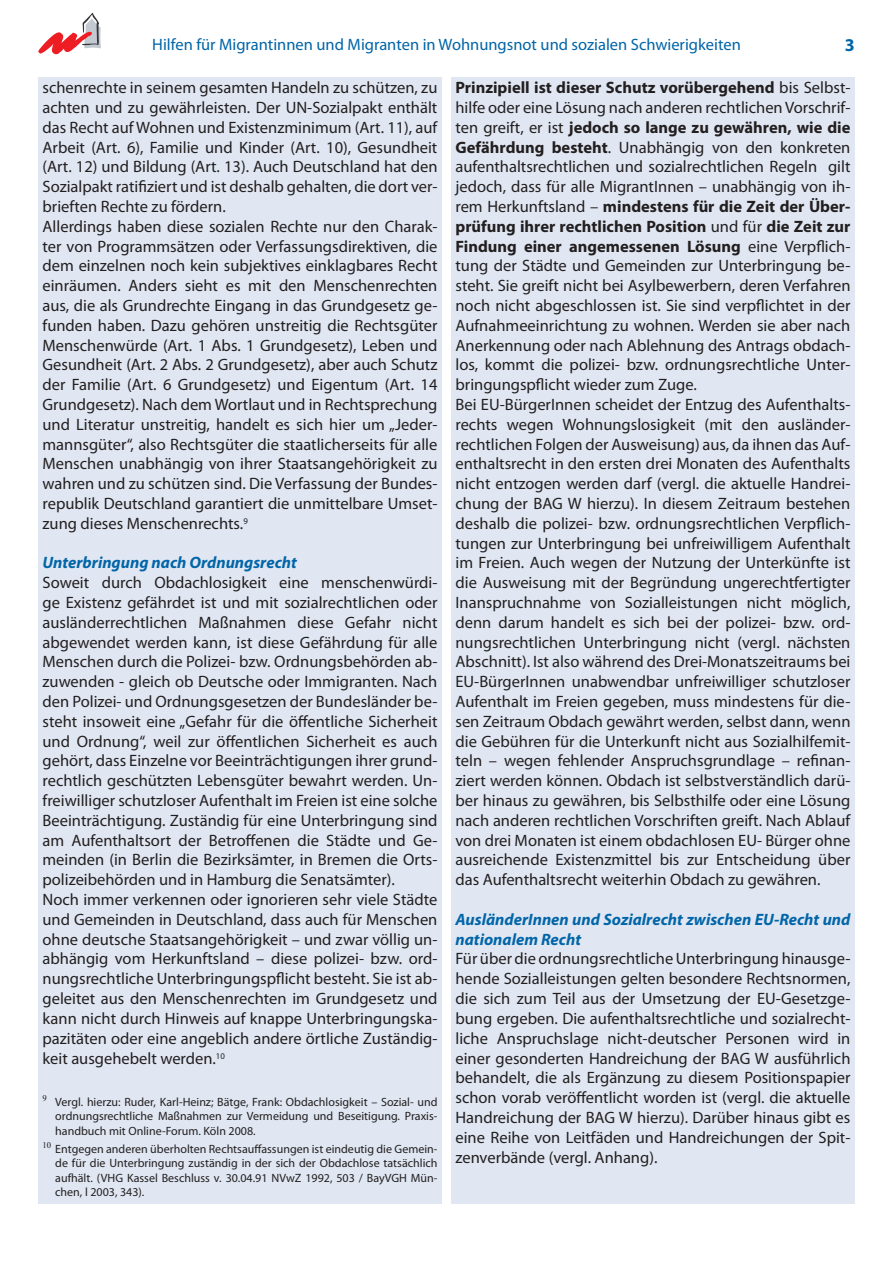
<style>
.page{position:relative;width:893px;height:1263px;background:#fff}
.page>*{position:absolute;margin:0;border:0;box-sizing:border-box;transform-origin:0 0}
.t1{font:700 18px "Myriad Pro";color:#0165a8}
.t2{font:16.5px/19.8px "Myriad Pro";color:#231f20}
.t3{font:italic 700 16.5px/19.8px "Myriad Pro";color:#0165a8}
.t4{font:16.5px "Myriad Pro";color:#0165a8}
.t5{font:12px/14.4px "Myriad Pro";color:#231f20;text-align:justify}
.s1{font-weight:700}
</style>
<div class="page">
<div style="left:38px;top:77px;width:404px;height:1126px;background:#e0e7f2"></div>
<div style="left:451px;top:77px;width:404px;height:1126px;background:#e0e7f2"></div>
<svg style="left:38px;top:13px;width:63px;height:41px"></svg>
<p class="t4" style="left:152px;top:35px;width:590px">Hilfen für Migrantinnen und Migranten in Wohnungsnot und sozialen Schwierigkeiten</p>
<p class="t1" style="left:845px;top:35px;width:11px">3</p>
<p class="t2" style="left:43px;top:78px;width:396px">schenrechte in seinem gesamten Handeln zu schützen, zu achten und zu gewährleisten. Der UN-Sozialpakt enthält das Recht auf Wohnen und Existenzminimum (Art. 11), auf Arbeit (Art. 6), Familie und Kinder (Art. 10), Gesundheit (Art. 12) und Bildung (Art. 13). Auch Deutschland hat den Sozialpakt ratifiziert und ist deshalb gehalten, die dort ver&shy;brieften Rechte zu fördern.<br>Allerdings haben diese sozialen Rechte nur den Charak&shy;ter von Programmsätzen oder Verfassungsdirektiven, die dem einzelnen noch kein subjektives einklagbares Recht einräumen. Anders sieht es mit den Menschenrechten aus, die als Grundrechte Eingang in das Grundgesetz ge&shy;funden haben. Dazu gehören unstreitig die Rechtsgüter Menschenwürde (Art. 1 Abs. 1 Grundgesetz), Leben und Gesundheit (Art. 2 Abs. 2 Grundgesetz), aber auch Schutz der Familie (Art. 6 Grundgesetz) und Eigentum (Art. 14<br>Grundgesetz). Nach dem Wortlaut und in Rechtsprechung und Literatur unstreitig, handelt es sich hier um „Jeder&shy;mannsgüter“, also Rechtsgüter die staatlicherseits für alle Menschen unabhängig von ihrer Staatsangehörigkeit zu wahren und zu schützen sind. Die Verfassung der Bundes&shy;republik Deutschland garantiert die unmittelbare Umset&shy;zung dieses Menschenrechts.<sup>9</sup></p>
<p class="t3" style="left:43px;top:553px;width:256px">Unterbringung nach Ordnungsrecht</p>
<p class="t2" style="left:43px;top:573px;width:396px">Soweit durch Obdachlosigkeit eine menschenwürdi&shy;ge Existenz gefährdet ist und mit sozialrechtlichen oder ausländerrechtlichen Maßnahmen diese Gefahr nicht abgewendet werden kann, ist diese Gefährdung für alle Menschen durch die Polizei- bzw. Ordnungsbehörden ab&shy;zuwenden - gleich ob Deutsche oder Immigranten. Nach den Polizei- und Ordnungsgesetzen der Bundesländer be&shy;steht insoweit eine „Gefahr für die öffentliche Sicherheit und Ordnung“, weil zur öffentlichen Sicherheit es auch gehört, dass Einzelne vor Beeinträchtigungen ihrer grund&shy;rechtlich geschützten Lebensgüter bewahrt werden. Un&shy;freiwilliger schutzloser Aufenthalt im Freien ist eine solche Beeinträchtigung. Zuständig für eine Unterbringung sind am Aufenthaltsort der Betroffenen die Städte und Ge&shy;meinden (in Berlin die Bezirksämter, in Bremen die Orts&shy;polizeibehörden und in Hamburg die Senatsämter).<br>Noch immer verkennen oder ignorieren sehr viele Städte und Gemeinden in Deutschland, dass auch für Menschen ohne deutsche Staatsangehörigkeit – und zwar völlig un&shy;abhängig vom Herkunftsland – diese polizei- bzw. ord&shy;nungsrechtliche Unterbringungspflicht besteht. Sie ist ab&shy;geleitet aus den Menschenrechten im Grundgesetz und kann nicht durch Hinweis auf knappe Unterbringungska&shy;pazitäten oder eine angeblich andere örtliche Zuständig&shy;keit ausgehebelt werden.<sup>10</sup></p>
<p class="t2" style="left:455px;top:78px;width:396px"><span class="s1">Prinzipiell ist dieser Schutz vorübergehend</span> bis Selbst&shy;hilfe oder eine Lösung nach anderen rechtlichen Vorschrif&shy;ten greift, er ist <span class="s1">jedoch so lange zu gewähren, wie die Gefährdung besteht</span>. Unabhängig von den konkreten aufenthaltsrechtlichen und sozialrechtlichen Regeln gilt jedoch, dass für alle MigrantInnen – unabhängig von ih&shy;rem Herkunftsland – <span class="s1">mindestens für die Zeit der Über&shy;prüfung ihrer rechtlichen Position</span> und für <span class="s1">die Zeit zur Findung einer angemessenen Lösung</span> eine Verpflich&shy;tung der Städte und Gemeinden zur Unterbringung be&shy;steht. Sie greift nicht bei Asylbewerbern, deren Verfahren noch nicht abgeschlossen ist. Sie sind verpflichtet in der Aufnahmeeinrichtung zu wohnen. Werden sie aber nach Anerkennung oder nach Ablehnung des Antrags obdach&shy;los, kommt die polizei- bzw. ordnungsrechtliche Unter&shy;bringungspflicht wieder zum Zuge.<br>Bei EU-BürgerInnen scheidet der Entzug des Aufenthalts&shy;rechts wegen Wohnungslosigkeit (mit den ausländer&shy;rechtlichen Folgen der Ausweisung) aus, da ihnen das Auf&shy;enthaltsrecht in den ersten drei Monaten des Aufenthalts nicht entzogen werden darf (vergl. die aktuelle Handrei&shy;chung der BAG W hierzu). In diesem Zeitraum bestehen deshalb die polizei- bzw. ordnungsrechtlichen Verpflich&shy;tungen zur Unterbringung bei unfreiwilligem Aufenthalt im Freien. Auch wegen der Nutzung der Unterkünfte ist die Ausweisung mit der Begründung ungerechtfertigter Inanspruchnahme von Sozialleistungen nicht möglich, denn darum handelt es sich bei der polizei- bzw. ord&shy;nungsrechtlichen Unterbringung nicht (vergl. nächsten Abschnitt). Ist also während des Drei-Monatszeitraums bei EU-BürgerInnen unabwendbar unfreiwilliger schutzloser Aufenthalt im Freien gegeben, muss mindestens für die&shy;sen Zeitraum Obdach gewährt werden, selbst dann, wenn die Gebühren für die Unterkunft nicht aus Sozialhilfemit&shy;teln – wegen fehlender Anspruchsgrundlage – refinan&shy;ziert werden können. Obdach ist selbstverständlich darü&shy;ber hinaus zu gewähren, bis Selbsthilfe oder eine Lösung nach anderen rechtlichen Vorschriften greift. Nach Ablauf von drei Monaten ist einem obdachlosen EU- Bürger ohne ausreichende Existenzmittel bis zur Entscheidung über das Aufenthaltsrecht weiterhin Obdach zu gewähren.</p>
<p class="t3" style="left:455px;top:910px;width:396px">AusländerInnen und Sozialrecht zwischen EU-Recht und nationalem Recht</p>
<p class="t2" style="left:455px;top:949px;width:396px;text-align:justify">Für über die ordnungsrechtliche Unterbringung hinausge&shy;hende Sozialleistungen gelten besondere Rechtsnormen, die sich zum Teil aus der Umsetzung der EU-Gesetzge&shy;bung ergeben. Die aufenthaltsrechtliche und sozialrecht&shy;liche Anspruchslage nicht-deutscher Personen wird in einer gesonderten Handreichung der BAG W ausführlich behandelt, die als Ergänzung zu diesem Positionspapier schon vorab veröffentlicht worden ist (vergl. die aktuelle Handreichung der BAG W hierzu). Darüber hinaus gibt es eine Reihe von Leitfäden und Handreichungen der Spit&shy;zenverbände (vergl. Anhang).</p>
<p class="t5" style="left:55px;top:1095px;width:384px;text-indent:-13px"><sup>9</sup> Vergl. hierzu: Ruder, Karl-Heinz; Bätge, Frank: Obdachlosigkeit – Sozial- und ordnungsrechtliche Maßnahmen zur Vermeidung und Beseitigung. Praxis&shy;handbuch mit Online-Forum. Köln 2008.</p>
<p class="t5" style="left:55px;top:1142px;width:384px;text-indent:-13px"><sup>10</sup> Entgegen anderen überholten Rechtsauffassungen ist eindeutig die Gemein&shy;de für die Unterbringung zuständig in der sich der Obdachlose tatsächlich aufhält. (VHG Kassel Beschluss v. 30.04.91 NVwZ 1992, 503 / BayVGH Mün&shy;chen, l 2003, 343).</p>
</div>
